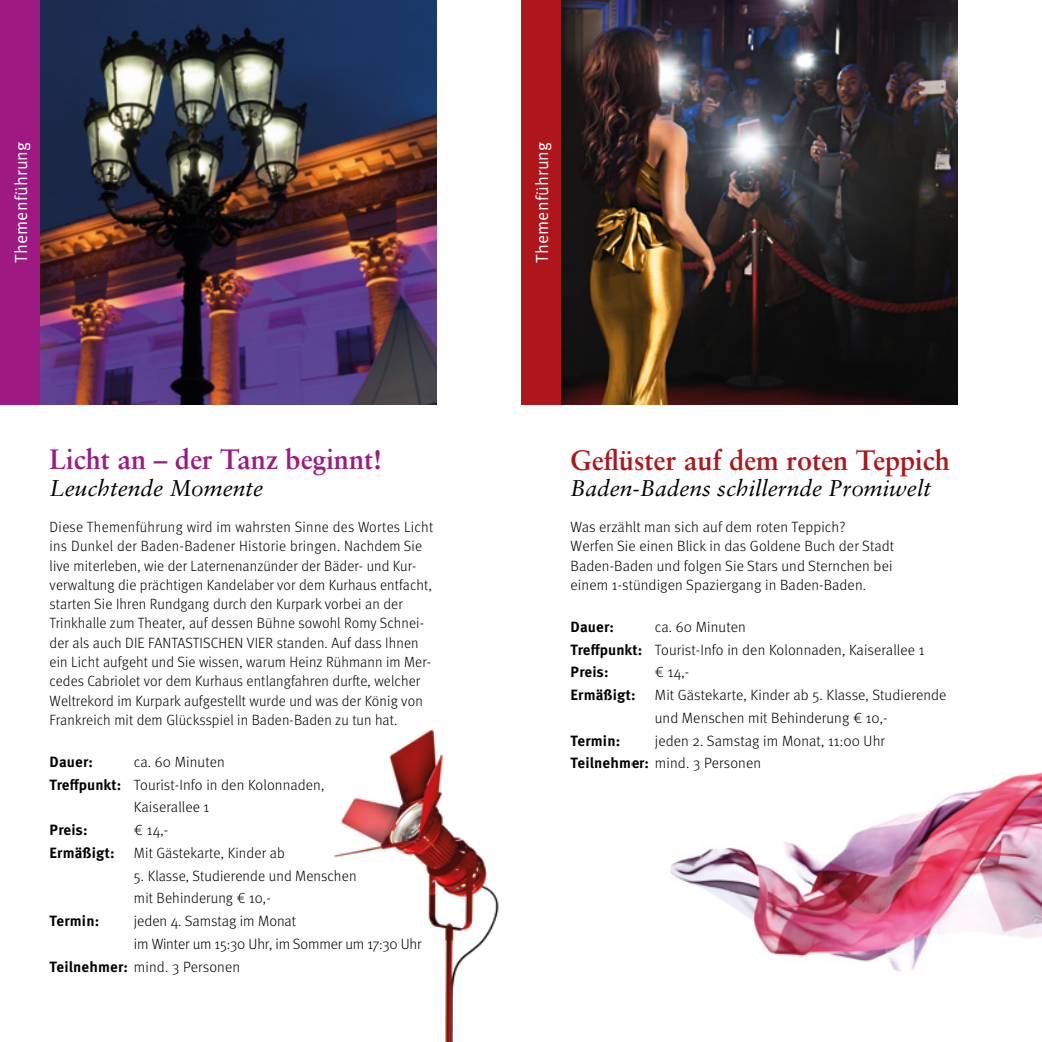
<style>
.page{position:relative;width:1042px;height:1042px;background:#fff}
.page>*{position:absolute;margin:0;border:0;box-sizing:border-box;transform-origin:0 0}
.t1{font:700 28px "Sabon";color:#ae161b}
.t2{font:700 28px "Sabon";color:#9e1981}
.t3{font:italic 22.75px "Sabon";color:#000}
.t4{font:17.5px "Meta Pro Norm";letter-spacing:.01em;color:#fff}
.t5{font:300 14.88px/19.2px "Meta Pro";letter-spacing:.01em;color:#000}
.t6{font:700 14.88px "Meta Pro";letter-spacing:.01em;color:#000}
.t7{font:300 14.88px "Meta Pro";letter-spacing:-.01em;color:#000}
.s1{font-weight:700}
</style>
<div class="page">
<img style="left:334px;top:729px;width:165px;height:313px">
<img style="left:40px;top:0;width:397px;height:404px">
<div style="left:0;top:0;width:40px;height:404px;background:#9e1981"></div>
<img style="left:561px;top:0;width:396px;height:404px">
<img style="left:670px;top:772px;width:372px;height:200px">
<div style="left:521px;top:0;width:40px;height:404px;background:#ae161b"></div>
<p class="t4" style="left:8px;top:263px;width:123px;rotate:-90deg">Themenführung</p>
<h1 class="t2" style="left:50px;top:442px;width:334px">Licht an – der Tanz beginnt!</h1>
<h2 class="t3" style="left:50px;top:474px;width:215px">Leuchtende Momente</h2>
<p class="t5" style="left:50px;top:517px;width:385px">Diese Themenführung wird im wahrsten Sinne des Wortes Licht ins Dunkel der Baden-Badener Historie bringen. Nachdem Sie live miterleben, wie der Laternenanzünder der Bäder- und Kur&shy;verwaltung die prächtigen Kandelaber vor dem Kurhaus entfacht, starten Sie Ihren Rundgang durch den Kurpark vorbei an der Trinkhalle zum Theater, auf dessen Bühne sowohl Romy Schnei&shy;der als auch DIE FANTASTISCHEN VIER standen. Auf dass Ihnen ein Licht aufgeht und Sie wissen, warum Heinz Rühmann im Mer&shy;cedes Cabriolet vor dem Kurhaus entlangfahren durfte, welcher Weltrekord im Kurpark aufgestellt wurde und was der König von Frankreich mit dem Glücksspiel in Baden-Baden zu tun hat.</p>
<p class="t6" style="left:50px;top:750px;width:45px">Dauer:</p>
<p class="t5" style="left:134px;top:751px;width:93px">ca. 60 Minuten</p>
<p class="t5" style="left:50px;top:774px;width:276px"><span class="s1">Treffpunkt:</span> Tourist-Info in den Kolonnaden,</p>
<p class="t5" style="left:134px;top:797px;width:77px">Kaiserallee 1</p>
<p class="t6" style="left:50px;top:818px;width:39px">Preis:</p>
<p class="t5" style="left:134px;top:819px;width:36px">€ 14,-</p>
<p class="t6" style="left:50px;top:841px;width:67px">Ermäßigt:</p>
<p class="t5" style="left:134px;top:842px;width:152px">Mit Gästekarte, Kinder ab</p>
<p class="t5" style="left:134px;top:863px;width:224px;line-height:22.8px">5. Klasse, Studierende und Menschen mit Behinderung € 10,-</p>
<p class="t6" style="left:50px;top:909px;width:51px">Termin:</p>
<p class="t5" style="left:134px;top:910px;width:164px">jeden 4. Samstag im Monat</p>
<p class="t7" style="left:134px;top:933px;width:289px">im Winter um 15:30 Uhr, im Sommer um 17:30 Uhr</p>
<p class="t5" style="left:50px;top:956px;width:192px"><span class="s1">Teilnehmer:</span> mind. 3 Personen</p>
<p class="t4" style="left:529px;top:263px;width:123px;rotate:-90deg">Themenführung</p>
<h1 class="t1" style="left:570px;top:443px;width:381px">Geflüster auf dem roten Teppich</h1>
<h2 class="t3" style="left:570px;top:475px;width:362px">Baden-Badens schillernde Promiwelt</h2>
<p class="t5" style="left:570px;top:517px;width:325px">Was erzählt man sich auf dem roten Teppich?<br>Werfen Sie einen Blick in das Goldene Buch der Stadt Baden-Baden und folgen Sie Stars und Sternchen bei einem 1-stündigen Spaziergang in Baden-Baden.</p>
<p class="t6" style="left:570px;top:615px;width:45px">Dauer:</p>
<p class="t5" style="left:570px;top:615px;width:355px;line-height:22.8px;text-indent:84px">ca. 60 Minuten<br><span class="s1">Treffpunkt:</span> Tourist-Info in den Kolonnaden, Kaiserallee 1<br><span class="s1">Preis:</span></p>
<p class="t5" style="left:655px;top:662px;width:36px">€ 14,-</p>
<p class="t6" style="left:570px;top:683px;width:67px">Ermäßigt:</p>
<p class="t5" style="left:655px;top:683px;width:293px;line-height:22.8px">Mit Gästekarte, Kinder ab 5. Klasse, Studierende und Menschen mit Behinderung € 10,-</p>
<p class="t6" style="left:570px;top:729px;width:51px">Termin:</p>
<p class="t5" style="left:570px;top:728px;width:316px;line-height:22.8px;text-indent:84px">jeden 2. Samstag im Monat, 11:00 Uhr<br><span class="s1">Teilnehmer:</span> mind. 3 Personen</p>
</div>
